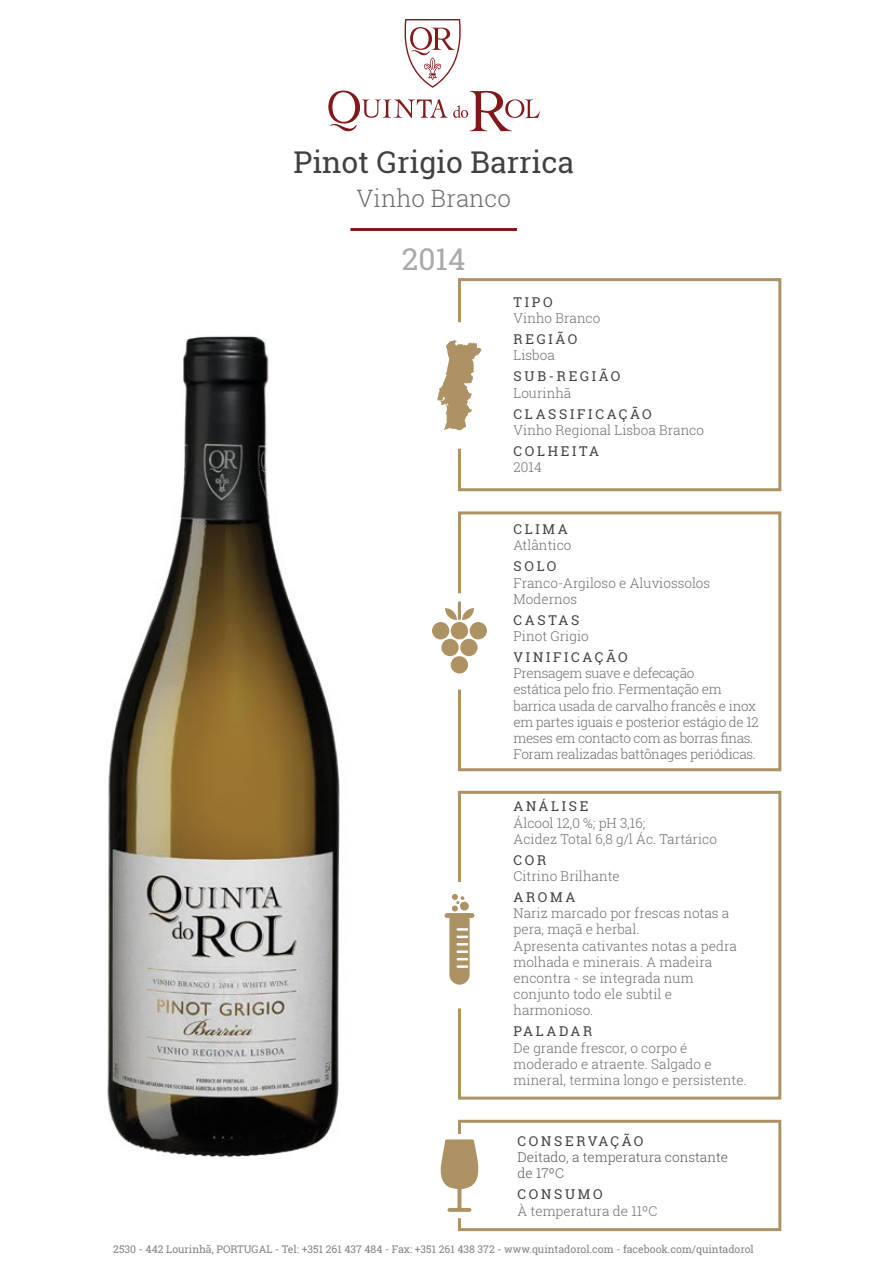
<style>
.page{position:relative;width:893px;height:1263px;background:#fff}
.page>*{position:absolute;margin:0;border:0;box-sizing:border-box;transform-origin:0 0}
.t1{font:30px "Roboto Slab";color:#414042}
.t2{font:30px "Roboto Slab";color:#a7a9ac}
.t3{font:300 24px "Roboto Slab";color:#6d6e71}
.t4{font:300 13.5px/16.2px "Roboto Slab";color:#6d6e71}
.t5{font:300 13.5px/16.2px "Roboto Slab";letter-spacing:-.025em;color:#6d6e71}
.t6{font:13.5px "Roboto Slab";letter-spacing:.2em;color:#414042}
.t7{font:300 13.5px/16.2px "Roboto Slab";color:#58595b}
.t8{font:10.5px "Roboto Slab";color:#808285}
</style>
<div class="page">
<img style="left:107px;top:336px;width:349px;height:822px">
<hr style="left:350px;top:228px;width:167px;height:3px;background:#83181b">
<svg style="left:328px;top:19px;width:212px;height:113px"></svg>
<svg style="left:456px;top:511px;width:326px;height:261px"></svg>
<svg style="left:458px;top:790px;width:324px;height:310px"></svg>
<svg style="left:458px;top:278px;width:324px;height:214px"></svg>
<svg style="left:437px;top:340px;width:45px;height:90px"></svg>
<div style="left:432px;top:622px;width:17px;height:17px;background:#ad9263;border-radius:50%"></div>
<div style="left:441px;top:639px;width:18px;height:17px;background:#ad9263;border-radius:50%"></div>
<div style="left:460px;top:639px;width:18px;height:17px;background:#ad9263;border-radius:50%"></div>
<div style="left:451px;top:622px;width:17px;height:17px;background:#ad9263;border-radius:50%"></div>
<div style="left:451px;top:656px;width:17px;height:17px;background:#ad9263;border-radius:50%"></div>
<div style="left:470px;top:622px;width:17px;height:17px;background:#ad9263;border-radius:50%"></div>
<svg style="left:445px;top:608px;width:29px;height:12px"></svg>
<hr style="left:458px;top:601px;width:3px;height:19px;background:#ad9263;border-radius:2px">
<svg style="left:445px;top:894px;width:29px;height:91px"></svg>
<svg style="left:440px;top:1118px;width:342px;height:114px"></svg>
<h1 class="t1" style="left:293px;top:141px;width:282px">Pinot Grigio Barrica</h1>
<h2 class="t3" style="left:356px;top:182px;width:156px">Vinho Branco</h2>
<h1 class="t2" style="left:402px;top:239px;width:65px">2014</h1>
<p class="t6" style="left:514px;top:293px;width:41px">TIPO</p>
<p class="t4" style="left:514px;top:310px;width:88px">Vinho Branco</p>
<p class="t6" style="left:514px;top:330px;width:65px">REGIÃO</p>
<p class="t4" style="left:514px;top:347px;width:43px">Lisboa</p>
<p class="t6" style="left:514px;top:367px;width:108px">SUB-REGIÃO</p>
<p class="t4" style="left:514px;top:384px;width:59px">Lourinhã</p>
<p class="t6" style="left:514px;top:404px;width:140px">CLASSIFICAÇÃO</p>
<p class="t4" style="left:514px;top:421px;width:192px">Vinho Regional Lisboa Branco</p>
<p class="t6" style="left:514px;top:442px;width:87px">COLHEITA</p>
<p class="t4" style="left:514px;top:459px;width:30px">2014</p>
<p class="t6" style="left:514px;top:520px;width:56px">CLIMA</p>
<p class="t4" style="left:514px;top:537px;width:59px">Atlântico</p>
<p class="t6" style="left:514px;top:557px;width:44px">SOLO</p>
<p class="t4" style="left:514px;top:574px;width:198px">Franco-Argiloso e Aluviossolos<br>Modernos</p>
<p class="t6" style="left:514px;top:611px;width:67px">CASTAS</p>
<p class="t4" style="left:514px;top:628px;width:77px">Pinot Grigio</p>
<p class="t6" style="left:514px;top:648px;width:116px">VINIFICAÇÃO</p>
<p class="t5" style="left:514px;top:665px;width:247px">Prensagem suave e defecação<br>estática pelo frio. Fermentação em barrica usada de carvalho francês e inox em partes iguais e posterior estágio de 12 meses em contacto com as borras finas.<br>Foram realizadas battônages periódicas.</p>
<p class="t6" style="left:514px;top:797px;width:76px">ANÁLISE</p>
<p class="t4" style="left:514px;top:814px;width:205px">Álcool 12,0 %; pH 3,16;<br>Acidez Total 6,8 g/l Ác. Tartárico</p>
<p class="t6" style="left:514px;top:851px;width:34px">COR</p>
<p class="t4" style="left:514px;top:868px;width:108px">Citrino Brilhante</p>
<p class="t6" style="left:514px;top:888px;width:63px">AROMA</p>
<p class="t4" style="left:514px;top:905px;width:225px">Nariz marcado por frescas notas a pera, maçã e herbal.<br>Apresenta cativantes notas a pedra molhada e minerais. A madeira encontra - se integrada num conjunto todo ele subtil e harmonioso.</p>
<p class="t6" style="left:514px;top:1022px;width:80px">PALADAR</p>
<p class="t4" style="left:514px;top:1039px;width:235px">De grande frescor, o corpo é moderado e atraente. Salgado e mineral, termina longo e persistente.</p>
<p class="t6" style="left:518px;top:1132px;width:127px">CONSERVAÇÃO</p>
<p class="t7" style="left:518px;top:1149px;width:212px">Deitado, a temperatura constante de 17ºC</p>
<p class="t6" style="left:518px;top:1185px;width:87px">CONSUMO</p>
<p class="t4" style="left:518px;top:1202px;width:141px">À temperatura de 11ºC</p>
<p class="t8" style="left:113px;top:1242px;width:642px">2530 - 442 Lourinhã, PORTUGAL - Tel: +351 261 437 484 - Fax: +351 261 438 372 - www.quintadorol.com - facebook.com/quintadorol</p>
</div>
